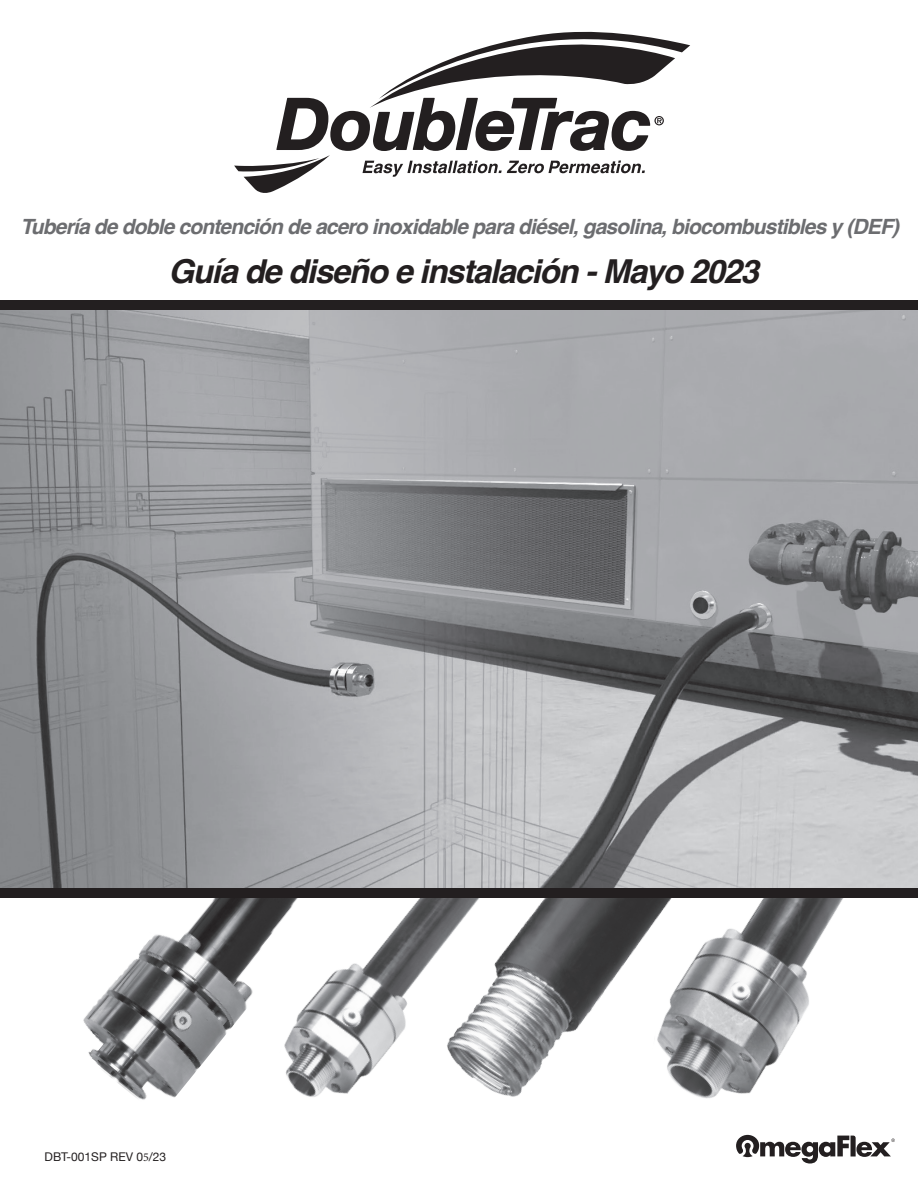
<style>
.page{position:relative;width:918px;height:1188px;background:#fff}
.page>*{position:absolute;margin:0;border:0;box-sizing:border-box;transform-origin:0 0}
.t1{font:italic 700 33px "Helvetica";letter-spacing:-.04em;color:#231f20}
.t2{font:italic 700 21px "Helvetica";letter-spacing:-.04em;color:#6c6d70}
.t3{font:12px "Helvetica Neue";color:#231f20}
.s1{font-family:"Minion Pro"}
</style>
<div class="page">
<img style="left:703px;top:898px;width:141px;height:201px">
<img style="left:357px;top:901px;width:60px;height:181px">
<img style="left:417px;top:898px;width:286px;height:200px">
<img style="left:83px;top:898px;width:274px;height:202px">
<svg style="left:234px;top:32px;width:456px;height:161px"></svg>
<svg style="left:736px;top:1135px;width:159px;height:28px"></svg>
<img style="left:0;top:310px;width:918px;height:578px">
<div style="left:0;top:888px;width:918px;height:10px;background:#231f20"></div>
<div style="left:0;top:300px;width:918px;height:10px;background:#231f20"></div>
<p class="t2" style="left:21px;top:214px;width:880px">Tubería de doble contención de acero inoxidable para diésel, gasolina, biocombustibles y (DEF)</p>
<h1 class="t1" style="left:168px;top:251px;width:592px">Guía de diseño e instalación - Mayo 2023</h1>
<p class="t3" style="left:45px;top:1148px;width:123px">DBT-001SP REV 0<span class="s1">5</span>/23</p>
</div>
